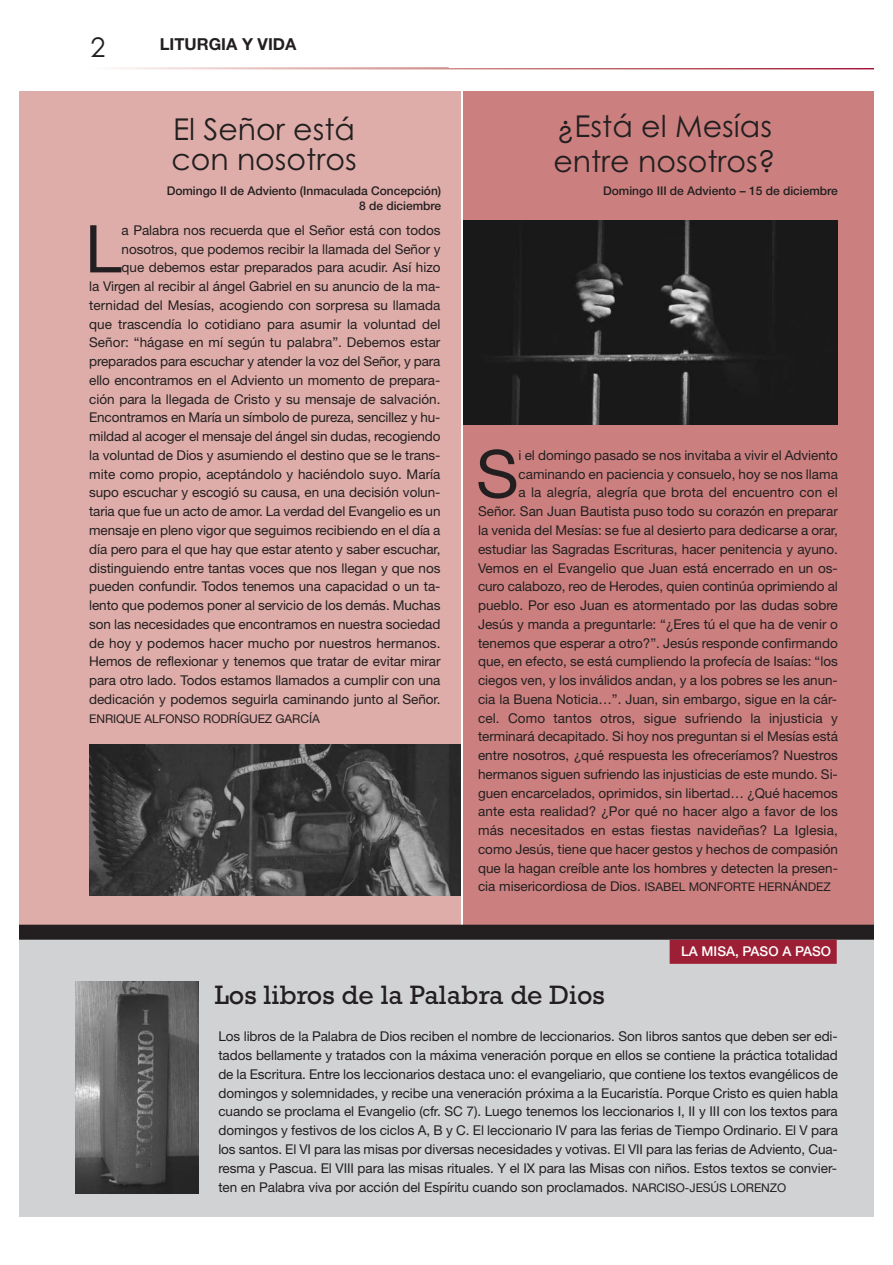
<style>
.page{position:relative;width:893px;height:1265px;background:#fff}
.page>*{position:absolute;margin:0;border:0;box-sizing:border-box;transform-origin:0 0}
.t1{font:66px "Helvetica Neue";color:#231f20}
.t2{font:30px/30px "Century Gothic";color:#231f20}
.t3{font:27px "Rockwell";color:#231f20}
.t4{font:27px "Century Gothic";color:#231f20}
.t5{font:700 16.5px "Helvetica Neue";color:#231f20}
.t6{font:13.5px/18.8px "Helvetica Neue";letter-spacing:-.005em;color:#231f20;text-align:right}
.t7{font:500 13.5px "Helvetica Neue";color:#fff}
.t8{font:500 12px/14.4px "Helvetica Neue";color:#231f20;text-align:right}
.t9{font:12px "Helvetica Neue";letter-spacing:-.005em;color:#231f20}
.s1{font-size:12px}
</style>
<div class="page">
<div style="left:20px;top:930px;width:853px;height:286px;background:#d1d2d4"></div>
<div style="left:463px;top:91px;width:410px;height:837px;background:#cb807f"></div>
<img style="left:117px;top:67px;width:756px;height:2px">
<div style="left:20px;top:91px;width:440px;height:837px;background:#deada9"></div>
<img style="left:75px;top:981px;width:123px;height:212px">
<img style="left:89px;top:744px;width:371px;height:151px">
<img style="left:463px;top:220px;width:374px;height:204px">
<div style="left:20px;top:924px;width:853px;height:15px;background:#231f20"></div>
<div style="left:669px;top:939px;width:167px;height:24px;background:#9d1f35"></div>
<h3 class="t4" style="left:91px;top:37px;width:16px">2</h3>
<p class="t5" style="left:160px;top:38px;width:138px">LITURGIA Y VIDA</p>
<h2 class="t2" style="left:171px;top:117px;width:187px">El Señor está con nosotros</h2>
<p class="t8" style="left:167px;top:185px;width:276px">Domingo II de Adviento (Inmaculada Concepción)<br>8 de diciembre</p>
<p class="t6" style="left:89px;top:222px;width:353px">a Palabra nos recuerda que el Señor está con todos nosotros, que podemos recibir la llamada del Señor y<br>que debemos estar preparados para acudir. Así hizo<br>la Virgen al recibir al ángel Gabriel en su anuncio de la ma&shy;ternidad del Mesías, acogiendo con sorpresa su llamada que trascendía lo cotidiano para asumir la voluntad del Señor: “hágase en mí según tu palabra”. Debemos estar preparados para escuchar y atender la voz del Señor, y para ello encontramos en el Adviento un momento de prepara&shy;ción para la llegada de Cristo y su mensaje de salvación.<br>Encontramos en María un símbolo de pureza, sencillez y hu&shy;mildad al acoger el mensaje del ángel sin dudas, recogiendo la voluntad de Dios y asumiendo el destino que se le trans&shy;mite como propio, aceptándolo y haciéndolo suyo. María supo escuchar y escogió su causa, en una decisión volun&shy;taria que fue un acto de amor. La verdad del Evangelio es un mensaje en pleno vigor que seguimos recibiendo en el día a día pero para el que hay que estar atento y saber escuchar, distinguiendo entre tantas voces que nos llegan y que nos pueden confundir. Todos tenemos una capacidad o un ta&shy;lento que podemos poner al servicio de los demás. Muchas son las necesidades que encontramos en nuestra sociedad de hoy y podemos hacer mucho por nuestros hermanos.<br>Hemos de reflexionar y tenemos que tratar de evitar mirar para otro lado. Todos estamos llamados a cumplir con una dedicación y podemos seguirla caminando junto al Señor.</p>
<p class="t9" style="left:89px;top:714px;width:232px">ENRIQUE ALFONSO RODRÍGUEZ GARCÍA</p>
<h1 class="t1" style="left:85px;top:225px;width:38px">L</h1>
<h2 class="t2" style="left:553px;top:112px;width:224px;line-height:34.5px">¿Está el Mesías entre nosotros?</h2>
<p class="t8" style="left:603px;top:185px;width:236px">Domingo III de Adviento – 15 de diciembre</p>
<h1 class="t1" style="left:476px;top:450px;width:44px">S</h1>
<p class="t6" style="left:518px;top:447px;width:321px">i el domingo pasado se nos invitaba a vivir el Adviento</p>
<p class="t6" style="left:518px;top:466px;width:321px">caminando en paciencia y consuelo, hoy se nos llama</p>
<p class="t6" style="left:518px;top:484px;width:321px">a la alegría, alegría que brota del encuentro con el</p>
<p class="t6" style="left:478px;top:503px;width:361px">Señor. San Juan Bautista puso todo su corazón en preparar</p>
<p class="t6" style="left:478px;top:522px;width:361px">la venida del Mesías: se fue al desierto para dedicarse a orar,</p>
<p class="t6" style="left:478px;top:541px;width:361px">estudiar las Sagradas Escrituras, hacer penitencia y ayuno.</p>
<p class="t6" style="left:478px;top:559px;width:361px">Vemos en el Evangelio que Juan está encerrado en un os-</p>
<p class="t6" style="left:478px;top:578px;width:361px">curo calabozo, reo de Herodes, quien continúa oprimiendo al</p>
<p class="t6" style="left:478px;top:597px;width:361px">pueblo. Por eso Juan es atormentado por las dudas sobre</p>
<p class="t6" style="left:478px;top:616px;width:361px">Jesús y manda a preguntarle: “¿Eres tú el que ha de venir o</p>
<p class="t6" style="left:478px;top:634px;width:361px">tenemos que esperar a otro?”. Jesús responde confirmando</p>
<p class="t6" style="left:478px;top:653px;width:361px">que, en efecto, se está cumpliendo la profecía de Isaías: “los</p>
<p class="t6" style="left:478px;top:672px;width:361px">ciegos ven, y los inválidos andan, y a los pobres se les anun-</p>
<p class="t6" style="left:478px;top:691px;width:360px">cia la Buena Noticia…”. Juan, sin embargo, sigue en la cár-</p>
<p class="t6" style="left:478px;top:709px;width:361px">cel. Como tantos otros, sigue sufriendo la injusticia y</p>
<p class="t6" style="left:478px;top:728px;width:361px">terminará decapitado. Si hoy nos preguntan si el Mesías está</p>
<p class="t6" style="left:478px;top:747px;width:361px">entre nosotros, ¿qué respuesta les ofreceríamos? Nuestros</p>
<p class="t6" style="left:478px;top:766px;width:361px">hermanos siguen sufriendo las injusticias de este mundo. Si-</p>
<p class="t6" style="left:478px;top:784px;width:361px">guen encarcelados, oprimidos, sin libertad… ¿Qué hacemos</p>
<p class="t6" style="left:478px;top:803px;width:361px">ante esta realidad? ¿Por qué no hacer algo a favor de los</p>
<p class="t6" style="left:478px;top:822px;width:361px">más necesitados en estas fiestas navideñas? La Iglesia,</p>
<p class="t6" style="left:478px;top:841px;width:361px">como Jesús, tiene que hacer gestos y hechos de compasión</p>
<p class="t6" style="left:478px;top:859px;width:361px">que la hagan creíble ante los hombres y detecten la presen-</p>
<p class="t6" style="left:478px;top:878px;width:354px">cia misericordiosa de Dios. <span class="s1">ISABEL MONFORTE HERNÁNDEZ</span></p>
<p class="t7" style="left:681px;top:946px;width:151px">LA MISA, PASO A PASO</p>
<h3 class="t3" style="left:215px;top:985px;width:391px">Los libros de la Palabra de Dios</h3>
<p class="t6" style="left:218px;top:1028px;width:621px;text-align:justify">Los libros de la Palabra de Dios reciben el nombre de leccionarios. Son libros santos que deben ser edi&shy;tados bellamente y tratados con la máxima veneración porque en ellos se contiene la práctica totalidad de la Escritura. Entre los leccionarios destaca uno: el evangeliario, que contiene los textos evangélicos de domingos y solemnidades, y recibe una veneración próxima a la Eucaristía. Porque Cristo es quien habla cuando se proclama el Evangelio (cfr. SC 7). Luego tenemos los leccionarios I, II y III con los textos para domingos y festivos de los ciclos A, B y C. El leccionario IV para las ferias de Tiempo Ordinario. El V para los santos. El VI para las misas por diversas necesidades y votivas. El VII para las ferias de Adviento, Cua&shy;resma y Pascua. El VIII para las misas rituales. Y el IX para las Misas con niños. Estos textos se convier&shy;ten en Palabra viva por acción del Espíritu cuando son proclamados. <span class="s1">NARCISO-JESÚS LORENZO</span></p>
</div>
